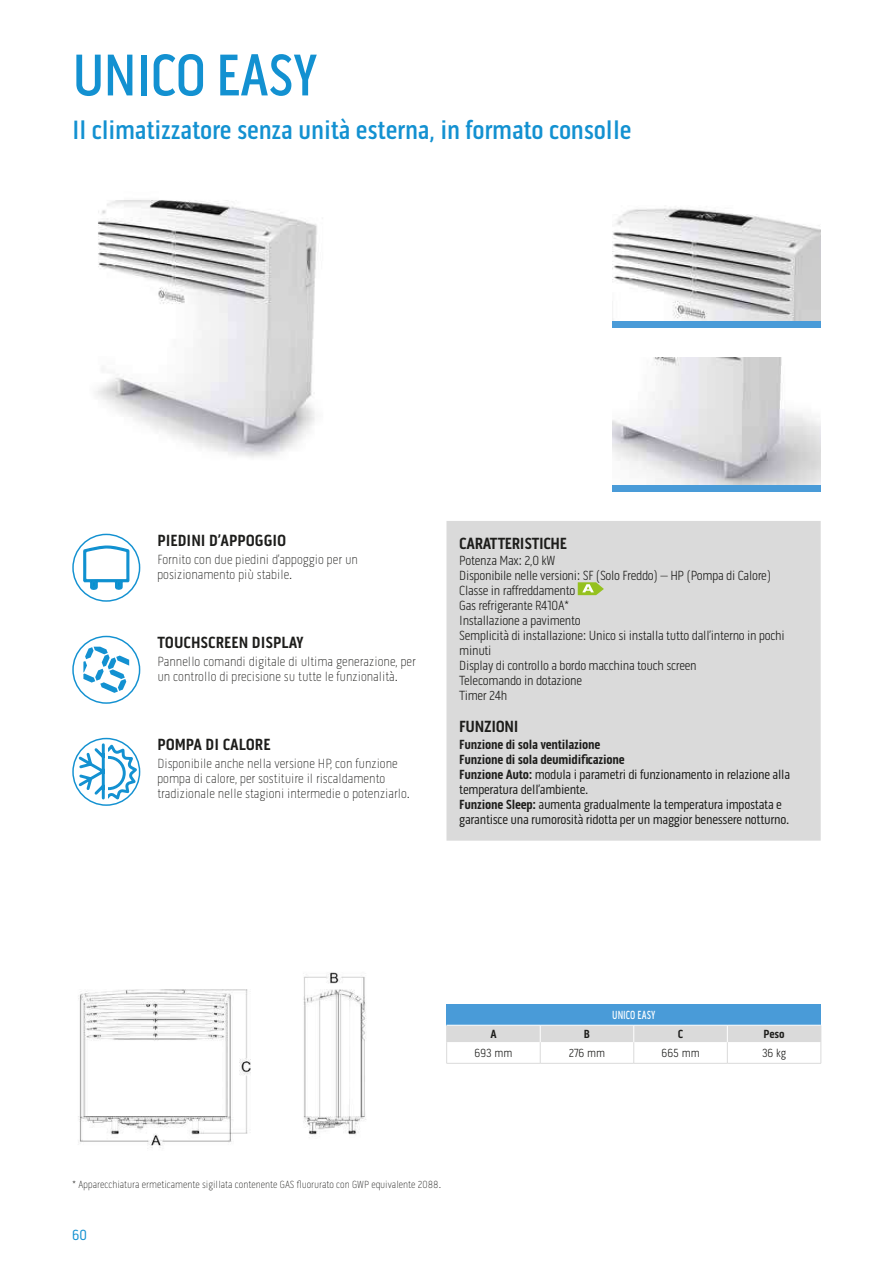
<style>
.page{position:relative;width:893px;height:1263px;background:#fff}
.page>*{position:absolute;margin:0;border:0;box-sizing:border-box;transform-origin:0 0}
.t1{font:500 60px "Pill Gothic 300 mg";letter-spacing:-.02em;color:#1391d1;scale:.95 1}
.t2{font:500 27px "Pill Gothic 300 mg";letter-spacing:-.01em;color:#1391d1}
.t3{font:700 16.5px "Pill Gothic 300 mg";color:#1d1d1b}
.t4{font:700 16.5px "Pill Gothic 300 mg";letter-spacing:-.02em;color:#1d1d1b}
.t5{font:15px "Pill Gothic 300 mg";color:#1391d1}
.t6{font:100 13.5px/15px "Pill Gothic 300 mg";color:#1d1d1b}
.t7{font:300 13.5px/15px "Pill Gothic 300 mg";letter-spacing:-.02em;color:#1d1d1b}
.t8{font:13.5px/15px "Pill Gothic 300 mg";letter-spacing:-.02em;color:#1d1d1b}
.t9{font:300 12px "Pill Gothic 300 mg";color:#1d1d1b}
.t10{font:500 12px "Pill Gothic 300 mg";color:#fff;scale:.8 1}
.t11{font:700 12px "Pill Gothic 300 mg";color:#1d1d1b}
.t12{font:100 10.5px "Pill Gothic 300 mg";color:#1d1d1b}
.s1{font-weight:700}
</style>
<div class="page">
<img style="left:78px;top:972px;width:288px;height:176px">
<div style="left:447px;top:1004px;width:374px;height:21px;background:#499bd8"></div>
<hr style="left:446px;top:1063px;width:94px;height:1px;background:#dadada">
<hr style="left:540px;top:1063px;width:94px;height:1px;background:#dadada">
<hr style="left:634px;top:1063px;width:93px;height:1px;background:#dadada">
<hr style="left:727px;top:1063px;width:94px;height:1px;background:#dadada">
<svg style="left:446px;top:1025px;width:376px;height:38px"></svg>
<img style="left:96px;top:200px;width:221px;height:258px">
<img style="left:612px;top:208px;width:209px;height:113px">
<div style="left:612px;top:321px;width:209px;height:7px;background:#499bd8"></div>
<img style="left:612px;top:357px;width:209px;height:128px">
<div style="left:612px;top:485px;width:209px;height:7px;background:#499bd8"></div>
<div style="left:72px;top:534px;width:68px;height:68px;border:1px solid #1391d1;border-radius:50%"></div>
<svg style="left:82px;top:544px;width:48px;height:47px"></svg>
<div style="left:72px;top:636px;width:68px;height:68px;border:1px solid #1391d1;border-radius:50%"></div>
<svg style="left:83px;top:647px;width:46px;height:46px"></svg>
<div style="left:72px;top:738px;width:68px;height:68px;border:1px solid #1391d1;border-radius:50%"></div>
<svg style="left:76px;top:742px;width:60px;height:60px"></svg>
<div style="left:446px;top:521px;width:375px;height:320px;background:#dadada"></div>
<svg style="left:578px;top:582px;width:26px;height:13px"></svg>
<h1 class="t1" style="left:72px;top:40px;width:260px">UNICO EASY</h1>
<h2 class="t2" style="left:72px;top:114px;width:561px">Il climatizzatore senza unità esterna, in formato consolle</h2>
<p class="t3" style="left:157px;top:530px;width:131px">PIEDINI D’APPOGGIO</p>
<p class="t6" style="left:157px;top:552px;width:202px">Fornito con due piedini d’appoggio per un posizionamento più stabile.</p>
<p class="t3" style="left:157px;top:633px;width:148px">TOUCHSCREEN DISPLAY</p>
<p class="t6" style="left:157px;top:654px;width:260px">Pannello comandi digitale di ultima generazione, per un controllo di precisione su tutte le funzionalità.</p>
<p class="t3" style="left:157px;top:735px;width:115px">POMPA DI CALORE</p>
<p class="t6" style="left:157px;top:756px;width:254px">Disponibile anche nella versione HP, con funzione pompa di calore, per sostituire il riscaldamento tradizionale nelle stagioni intermedie o potenziarlo.</p>
<p class="t4" style="left:459px;top:533px;width:109px">CARATTERISTICHE</p>
<p class="t7" style="left:459px;top:553px;width:327px">Potenza Max: 2,0 kW<br>Disponibile nelle versioni: SF (Solo Freddo) – HP (Pompa di Calore)<br>Classe in raffreddamento<br>Gas refrigerante R410A*<br>Installazione a pavimento<br>Semplicità di installazione: Unico si installa tutto dall’interno in pochi minuti<br>Display di controllo a bordo macchina touch screen<br>Telecomando in dotazione<br>Timer 24h</p>
<p class="t4" style="left:459px;top:717px;width:61px">FUNZIONI</p>
<p class="t8" style="left:459px;top:737px;width:332px"><span class="s1">Funzione di sola ventilazione<br>Funzione di sola deumidificazione<br>Funzione Auto:</span> modula i parametri di funzionamento in relazione alla temperatura dell’ambiente.<br><span class="s1">Funzione Sleep:</span> aumenta gradualmente la temperatura impostata e garantisce una rumorosità ridotta per un maggior benessere notturno.</p>
<p class="t10" style="left:612px;top:1008px;width:55px">UNICO EASY</p>
<p class="t11" style="left:490px;top:1027px;width:8px">A</p>
<p class="t11" style="left:584px;top:1027px;width:8px">B</p>
<p class="t11" style="left:678px;top:1027px;width:7px">C</p>
<p class="t11" style="left:764px;top:1027px;width:22px">Peso</p>
<p class="t9" style="left:474px;top:1046px;width:40px">693 mm</p>
<p class="t9" style="left:569px;top:1046px;width:38px">276 mm</p>
<p class="t9" style="left:661px;top:1046px;width:40px">665 mm</p>
<p class="t9" style="left:762px;top:1046px;width:26px">36 kg</p>
<p class="t12" style="left:72px;top:1178px;width:370px">* Apparecchiatura ermeticamente sigillata contenente GAS fluorurato con GWP equivalente 2088.</p>
<p class="t5" style="left:72px;top:1226px;width:16px">60</p>
</div>
